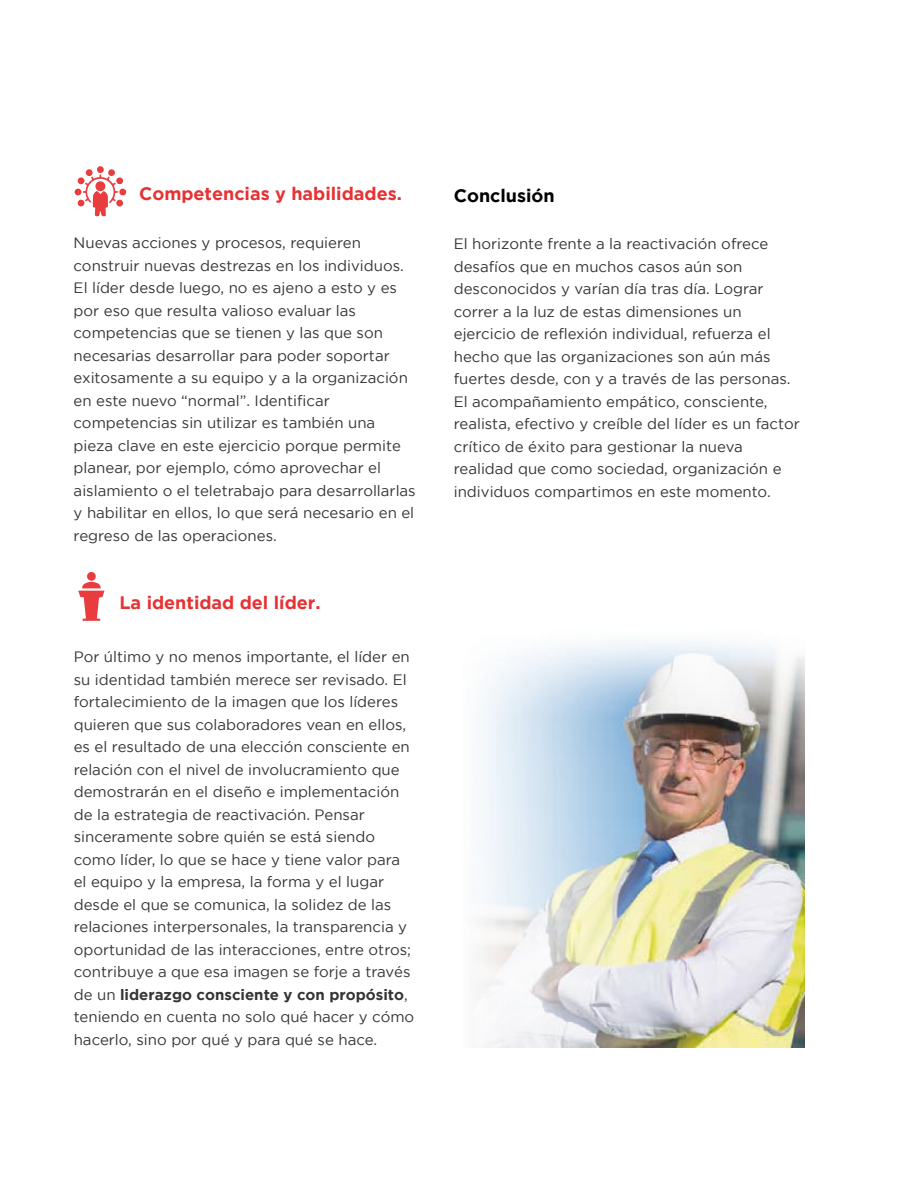
<style>
.page{position:relative;width:918px;height:1188px;background:#fff}
.page>*{position:absolute;margin:0;border:0;box-sizing:border-box;transform-origin:0 0}
.t1{font:700 18px "Gotham";color:#e73234}
.t2{font:700 18px "Gotham";color:#000}
.t3{font:15px/22.5px "Gotham";color:#353535}
.t4{font:14.25px "Gotham";color:#3d3d3b}
.s1{font-weight:700}
</style>
<div class="page">
<img style="left:477px;top:642px;width:328px;height:406px">
<svg style="left:78px;top:581px;width:27px;height:40px"></svg>
<div style="left:87px;top:572px;width:9px;height:9px;background:#e83c3f;border-radius:50%"></div>
<div style="left:97px;top:166px;width:7px;height:7px;background:#e83c3f;border-radius:50%"></div>
<div style="left:116px;top:200px;width:7px;height:7px;background:#e83c3f;border-radius:50%"></div>
<div style="left:119px;top:189px;width:7px;height:6px;background:#e83c3f;border-radius:50%"></div>
<div style="left:116px;top:177px;width:7px;height:7px;background:#e83c3f;border-radius:50%"></div>
<div style="left:86px;top:169px;width:7px;height:7px;background:#e83c3f;border-radius:50%"></div>
<svg style="left:75px;top:174px;width:43px;height:42px"></svg>
<div style="left:108px;top:169px;width:7px;height:7px;background:#e83c3f;border-radius:50%"></div>
<p class="t1" style="left:139px;top:183px;width:264px">Competencias y habilidades.</p>
<p class="t3" style="left:74px;top:231px;width:344px">Nuevas acciones y procesos, requieren construir nuevas destrezas en los individuos.<br>El líder desde luego, no es ajeno a esto y es por eso que resulta valioso evaluar las competencias que se tienen y las que son necesarias desarrollar para poder soportar exitosamente a su equipo y a la organización en este nuevo “normal”. Identificar competencias sin utilizar es también una pieza clave en este ejercicio porque permite planear, por ejemplo, cómo aprovechar el aislamiento o el teletrabajo para desarrollarlas y habilitar en ellos, lo que será necesario en el regreso de las operaciones.</p>
<p class="t1" style="left:120px;top:592px;width:203px">La identidad del líder.</p>
<p class="t3" style="left:74px;top:646px;width:342px">Por último y no menos importante, el líder en su identidad también merece ser revisado. El fortalecimiento de la imagen que los líderes quieren que sus colaboradores vean en ellos, es el resultado de una elección consciente en relación con el nivel de involucramiento que demostrarán en el diseño e implementación de la estrategia de reactivación. Pensar sinceramente sobre quién se está siendo como líder, lo que se hace y tiene valor para el equipo y la empresa, la forma y el lugar desde el que se comunica, la solidez de las relaciones interpersonales, la transparencia y oportunidad de las interacciones, entre otros; contribuye a que esa imagen se forje a través de un <span class="s1">liderazgo consciente y con propósito</span>, teniendo en cuenta no solo qué hacer y cómo hacerlo, sino por qué y para qué se hace.</p>
<p class="t2" style="left:454px;top:185px;width:103px">Conclusión</p>
<p class="t3" style="left:454px;top:233px;width:348px">El horizonte frente a la reactivación ofrece desafíos que en muchos casos aún son desconocidos y varían día tras día. Lograr correr a la luz de estas dimensiones un ejercicio de reflexión individual, refuerza el hecho que las organizaciones son aún más fuertes desde, con y a través de las personas.<br>El acompañamiento empático, consciente, realista, efectivo y creíble del líder es un factor crítico de éxito para gestionar la nueva realidad que como sociedad, organización e individuos compartimos en este momento.</p>
<p class="t4" style="left:651px;top:241px;width:146px">• Agile governance</p>
<p class="t4" style="left:651px;top:374px;width:177px">• Operational readiness</p>
</div>
